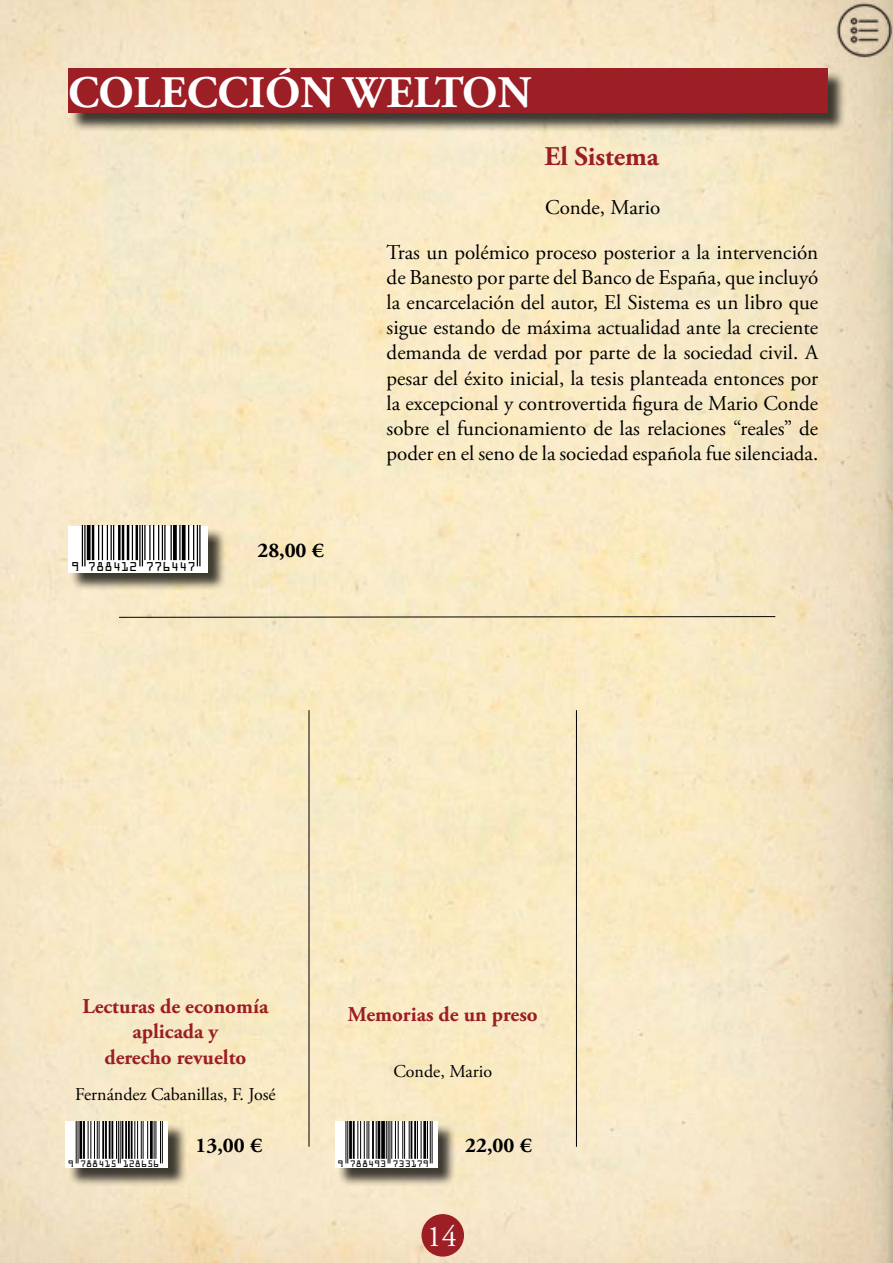
<style>
.page{position:relative;width:893px;height:1263px;background:#fff}
.page>*{position:absolute;margin:0;border:0;box-sizing:border-box;transform-origin:0 0}
.t1{font:700 45px "Adobe Garamond Pro";color:#fff}
.t2{font:30px "Adobe Garamond Pro";color:#fff}
.t3{font:700 27px "Adobe Garamond Pro";color:#9c1d25}
.t4{font:21px/25.2px "Adobe Garamond Pro";color:#000;text-align:center}
.t5{font:700 21px/25.2px "Adobe Garamond Pro";color:#9c1d25;text-align:center}
.t6{font:700 21px "Adobe Garamond Pro";color:#000}
.t7{font:18px "Adobe Garamond Pro";color:#000}
.t8{font:11.55px "OCRA Std";color:#000}
.t9{font:8.4px "OCRA Std";color:#000}
</style>
<div class="page">
<img style="left:0;top:0;width:893px;height:1263px">
<hr style="left:309px;top:710px;width:1px;height:437px;background:#000">
<hr style="left:576px;top:710px;width:1px;height:437px;background:#000">
<div style="left:421px;top:1214px;width:43px;height:42px;background:#9c1f25;border-radius:50%"></div>
<div style="left:68px;top:1124px;width:119px;height:63px;background:#000;opacity:.75"></div>
<svg style="left:66px;top:1121px;width:102px;height:47px"></svg>
<hr style="left:76px;top:1121px;width:1px;height:42px;background:#000">
<hr style="left:78px;top:1121px;width:1px;height:42px;background:#000">
<hr style="left:79px;top:1121px;width:3px;height:38px;background:#000">
<hr style="left:83px;top:1121px;width:2px;height:38px;background:#000">
<hr style="left:88px;top:1121px;width:1px;height:38px;background:#000">
<hr style="left:90px;top:1121px;width:1px;height:38px;background:#000">
<hr style="left:94px;top:1121px;width:1px;height:38px;background:#000">
<hr style="left:97px;top:1121px;width:1px;height:38px;background:#000">
<hr style="left:99px;top:1121px;width:1px;height:38px;background:#000">
<hr style="left:102px;top:1121px;width:2px;height:38px;background:#000">
<hr style="left:105px;top:1121px;width:2px;height:38px;background:#000">
<hr style="left:109px;top:1121px;width:2px;height:38px;background:#000">
<hr style="left:111px;top:1121px;width:2px;height:38px;background:#000">
<hr style="left:116px;top:1121px;width:1px;height:38px;background:#000">
<hr style="left:118px;top:1121px;width:1px;height:42px;background:#000">
<hr style="left:120px;top:1121px;width:1px;height:42px;background:#000">
<hr style="left:122px;top:1121px;width:1px;height:38px;background:#000">
<hr style="left:125px;top:1121px;width:2px;height:38px;background:#000">
<hr style="left:128px;top:1121px;width:2px;height:38px;background:#000">
<hr style="left:131px;top:1121px;width:2px;height:38px;background:#000">
<hr style="left:134px;top:1121px;width:1px;height:38px;background:#000">
<hr style="left:137px;top:1121px;width:1px;height:38px;background:#000">
<hr style="left:141px;top:1121px;width:1px;height:38px;background:#000">
<hr style="left:143px;top:1121px;width:1px;height:38px;background:#000">
<hr style="left:147px;top:1121px;width:1px;height:38px;background:#000">
<hr style="left:150px;top:1121px;width:3px;height:38px;background:#000">
<hr style="left:154px;top:1121px;width:1px;height:38px;background:#000">
<hr style="left:155px;top:1121px;width:1px;height:38px;background:#000">
<hr style="left:160px;top:1121px;width:1px;height:42px;background:#000">
<hr style="left:162px;top:1121px;width:1px;height:42px;background:#000">
<div style="left:338px;top:1124px;width:118px;height:63px;background:#000;opacity:.75"></div>
<svg style="left:335px;top:1121px;width:103px;height:47px"></svg>
<hr style="left:345px;top:1121px;width:1px;height:42px;background:#000">
<hr style="left:347px;top:1121px;width:1px;height:42px;background:#000">
<hr style="left:349px;top:1121px;width:3px;height:38px;background:#000">
<hr style="left:353px;top:1121px;width:2px;height:38px;background:#000">
<hr style="left:357px;top:1121px;width:1px;height:38px;background:#000">
<hr style="left:360px;top:1121px;width:1px;height:38px;background:#000">
<hr style="left:364px;top:1121px;width:1px;height:38px;background:#000">
<hr style="left:367px;top:1121px;width:1px;height:38px;background:#000">
<hr style="left:368px;top:1121px;width:1px;height:38px;background:#000">
<hr style="left:372px;top:1121px;width:2px;height:38px;background:#000">
<hr style="left:376px;top:1121px;width:1px;height:38px;background:#000">
<hr style="left:378px;top:1121px;width:2px;height:38px;background:#000">
<svg style="left:381px;top:1121px;width:4px;height:38px"></svg>
<hr style="left:386px;top:1121px;width:1px;height:38px;background:#000">
<hr style="left:388px;top:1121px;width:1px;height:42px;background:#000">
<hr style="left:389px;top:1121px;width:1px;height:42px;background:#000">
<hr style="left:391px;top:1121px;width:1px;height:38px;background:#000">
<hr style="left:395px;top:1121px;width:1px;height:38px;background:#000">
<hr style="left:398px;top:1121px;width:1px;height:38px;background:#000">
<hr style="left:402px;top:1121px;width:1px;height:38px;background:#000">
<hr style="left:404px;top:1121px;width:1px;height:38px;background:#000">
<hr style="left:409px;top:1121px;width:1px;height:38px;background:#000">
<hr style="left:411px;top:1121px;width:1px;height:38px;background:#000">
<hr style="left:414px;top:1121px;width:2px;height:38px;background:#000">
<hr style="left:417px;top:1121px;width:1px;height:38px;background:#000">
<hr style="left:421px;top:1121px;width:1px;height:38px;background:#000">
<hr style="left:423px;top:1121px;width:3px;height:38px;background:#000">
<hr style="left:427px;top:1121px;width:1px;height:38px;background:#000">
<hr style="left:430px;top:1121px;width:1px;height:42px;background:#000">
<hr style="left:432px;top:1121px;width:1px;height:42px;background:#000">
<div style="left:71px;top:71px;width:775px;height:61px;background:#000;opacity:.75"></div>
<div style="left:68px;top:68px;width:759px;height:45px;background:#9c1f25"></div>
<svg style="left:119px;top:616px;width:657px;height:2px"></svg>
<img style="left:834px;top:0;width:59px;height:60px">
<div style="left:71px;top:528px;width:156px;height:63px;background:#000;opacity:.75"></div>
<svg style="left:68px;top:526px;width:140px;height:47px"></svg>
<hr style="left:82px;top:526px;width:1px;height:40px;background:#000">
<hr style="left:84px;top:526px;width:2px;height:40px;background:#000">
<svg style="left:87px;top:526px;width:4px;height:34px"></svg>
<hr style="left:92px;top:526px;width:2px;height:34px;background:#000">
<hr style="left:98px;top:526px;width:1px;height:34px;background:#000">
<hr style="left:102px;top:526px;width:1px;height:34px;background:#000">
<hr style="left:107px;top:526px;width:1px;height:34px;background:#000">
<hr style="left:111px;top:526px;width:1px;height:34px;background:#000">
<hr style="left:113px;top:526px;width:1px;height:34px;background:#000">
<hr style="left:118px;top:526px;width:3px;height:34px;background:#000">
<hr style="left:122px;top:526px;width:2px;height:34px;background:#000">
<hr style="left:127px;top:526px;width:2px;height:34px;background:#000">
<hr style="left:132px;top:526px;width:1px;height:34px;background:#000">
<hr style="left:136px;top:526px;width:2px;height:34px;background:#000">
<hr style="left:139px;top:526px;width:2px;height:40px;background:#000">
<hr style="left:142px;top:526px;width:1px;height:40px;background:#000">
<hr style="left:144px;top:526px;width:2px;height:34px;background:#000">
<hr style="left:149px;top:526px;width:2px;height:34px;background:#000">
<hr style="left:153px;top:526px;width:1px;height:34px;background:#000">
<hr style="left:158px;top:526px;width:1px;height:34px;background:#000">
<hr style="left:162px;top:526px;width:1px;height:34px;background:#000">
<hr style="left:164px;top:526px;width:2px;height:34px;background:#000">
<hr style="left:171px;top:526px;width:1px;height:34px;background:#000">
<svg style="left:173px;top:526px;width:4px;height:34px"></svg>
<hr style="left:179px;top:526px;width:2px;height:34px;background:#000">
<svg style="left:182px;top:526px;width:4px;height:34px"></svg>
<hr style="left:188px;top:526px;width:1px;height:34px;background:#000">
<hr style="left:193px;top:526px;width:1px;height:34px;background:#000">
<hr style="left:197px;top:526px;width:1px;height:40px;background:#000">
<hr style="left:199px;top:526px;width:2px;height:40px;background:#000">
<h1 class="t1" style="left:68px;top:66px;width:465px">COLECCIÓN WELTON</h1>
<p class="t8" style="left:71px;top:562px;width:126px">9 788412 776447</p>
<p class="t6" style="left:257px;top:538px;width:69px">28,00 €</p>
<p class="t3" style="left:544px;top:141px;width:116px">El Sistema</p>
<p class="t4" style="left:387px;top:185px;width:433px;line-height:44.8px">Conde, Mario<br>Tras un polémico proceso posterior a la intervención</p>
<p class="t4" style="left:387px;top:265px;width:433px;text-align:justify">de Banesto por parte del Banco de España, que incluyó la encarcelación del autor, El Sistema es un libro que sigue estando de máxima actualidad ante la creciente demanda de verdad por parte de la sociedad civil. A pesar del éxito inicial, la tesis planteada entonces por la excepcional y controvertida figura de Mario Conde sobre el funcionamiento de las relaciones “reales” de poder en el seno de la sociedad española fue silenciada.</p>
<p class="t5" style="left:82px;top:994px;width:187px">Lecturas de economía aplicada y<br>derecho revuelto</p>
<p class="t5" style="left:348px;top:1002px;width:191px">Memorias de un preso</p>
<p class="t7" style="left:75px;top:1084px;width:202px">Fernández Cabanillas, F. José</p>
<p class="t7" style="left:393px;top:1060px;width:100px">Conde, Mario</p>
<p class="t9" style="left:68px;top:1160px;width:93px">9 788415 128656</p>
<p class="t6" style="left:196px;top:1133px;width:69px">13,00 €</p>
<p class="t9" style="left:338px;top:1160px;width:93px">9 788493 733179</p>
<p class="t6" style="left:465px;top:1133px;width:69px">22,00 €</p>
<h2 class="t2" style="left:427px;top:1219px;width:31px">14</h2>
</div>
